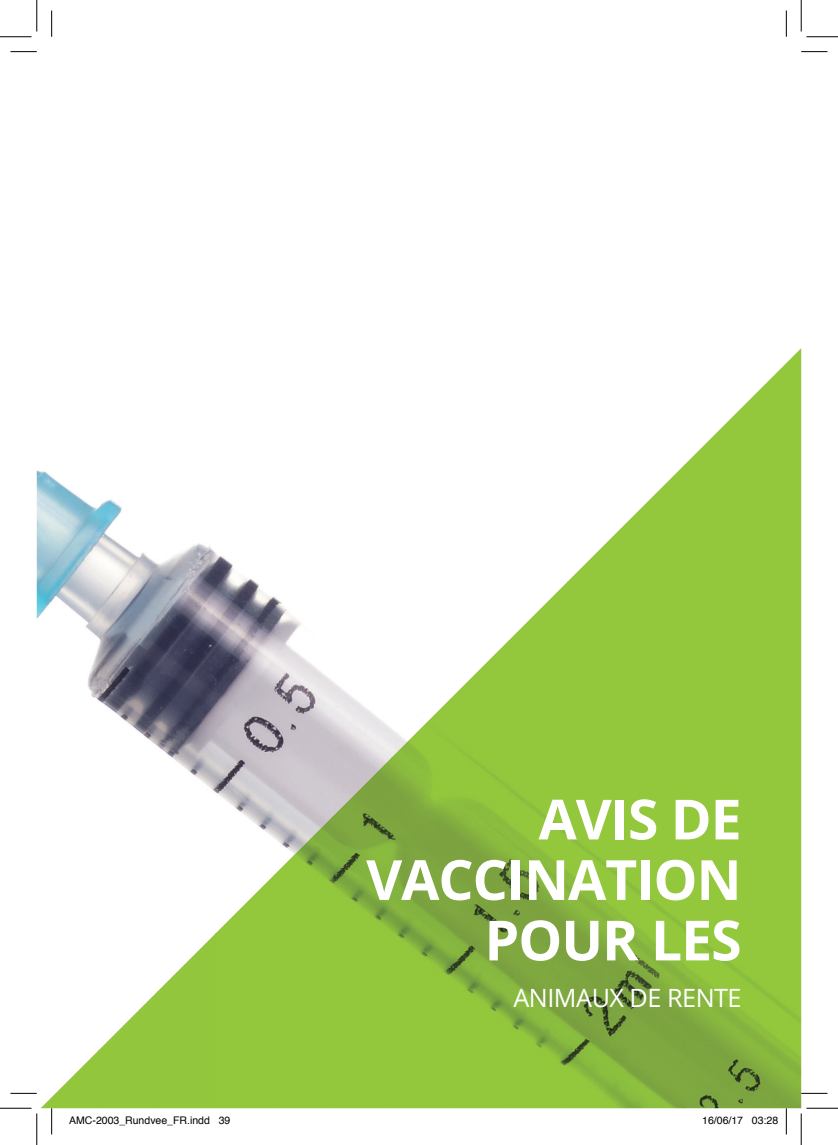
<style>
.page{position:relative;width:838px;height:1145px;background:#fff}
.page>*{position:absolute;margin:0;border:0;box-sizing:border-box;transform-origin:0 0}
.t1{font:700 55.48px/60.6px "Open Sans";letter-spacing:-.02em;color:#fff;text-align:right}
.t2{font:25.2px "Open Sans";letter-spacing:-.02em;color:#fff}
.t3{font:10.5px "Helvetica";color:#000}
</style>
<div class="page">
<img style="left:37px;top:470px;width:354px;height:368px">
<img style="left:685px;top:348px;width:116px;height:760px">
<img style="left:626px;top:464px;width:59px;height:644px">
<img style="left:568px;top:523px;width:58px;height:585px">
<img style="left:509px;top:581px;width:59px;height:527px">
<img style="left:451px;top:640px;width:58px;height:468px">
<img style="left:391px;top:698px;width:60px;height:410px">
<img style="left:332px;top:757px;width:60px;height:351px">
<img style="left:274px;top:816px;width:59px;height:292px">
<img style="left:216px;top:874px;width:59px;height:234px">
<img style="left:158px;top:933px;width:58px;height:175px">
<img style="left:99px;top:991px;width:59px;height:117px">
<img style="left:41px;top:1050px;width:58px;height:58px">
<svg style="left:10px;top:51px;width:27px;height:1px"></svg>
<svg style="left:801px;top:51px;width:26px;height:1px"></svg>
<svg style="left:10px;top:1093px;width:27px;height:1px"></svg>
<svg style="left:801px;top:1093px;width:26px;height:1px"></svg>
<svg style="left:51px;top:10px;width:1px;height:27px"></svg>
<svg style="left:51px;top:1108px;width:1px;height:26px"></svg>
<svg style="left:786px;top:10px;width:1px;height:27px"></svg>
<svg style="left:786px;top:1108px;width:1px;height:26px"></svg>
<hr style="left:0;top:36px;width:32px;height:1px;background:#000">
<hr style="left:806px;top:36px;width:31px;height:1px;background:#000">
<hr style="left:0;top:1108px;width:32px;height:1px;background:#000">
<hr style="left:806px;top:1108px;width:31px;height:1px;background:#000">
<hr style="left:36px;top:0;width:1px;height:31px;background:#000">
<hr style="left:36px;top:1113px;width:1px;height:32px;background:#000">
<hr style="left:800px;top:0;width:1px;height:31px;background:#000">
<hr style="left:800px;top:1113px;width:1px;height:32px;background:#000">
<h1 class="t1" style="left:366px;top:788px;width:377px">AVIS DE<br>VACCINATION<br>POUR LES</h1>
<h2 class="t2" style="left:513px;top:980px;width:230px">ANIMAUX DE RENTE</h2>
<p class="t3" style="left:69px;top:1112px;width:163px">AMC-2003_Rundvee_FR.indd 39</p>
<p class="t3" style="left:702px;top:1112px;width:77px">16/06/17 03:28</p>
</div>
